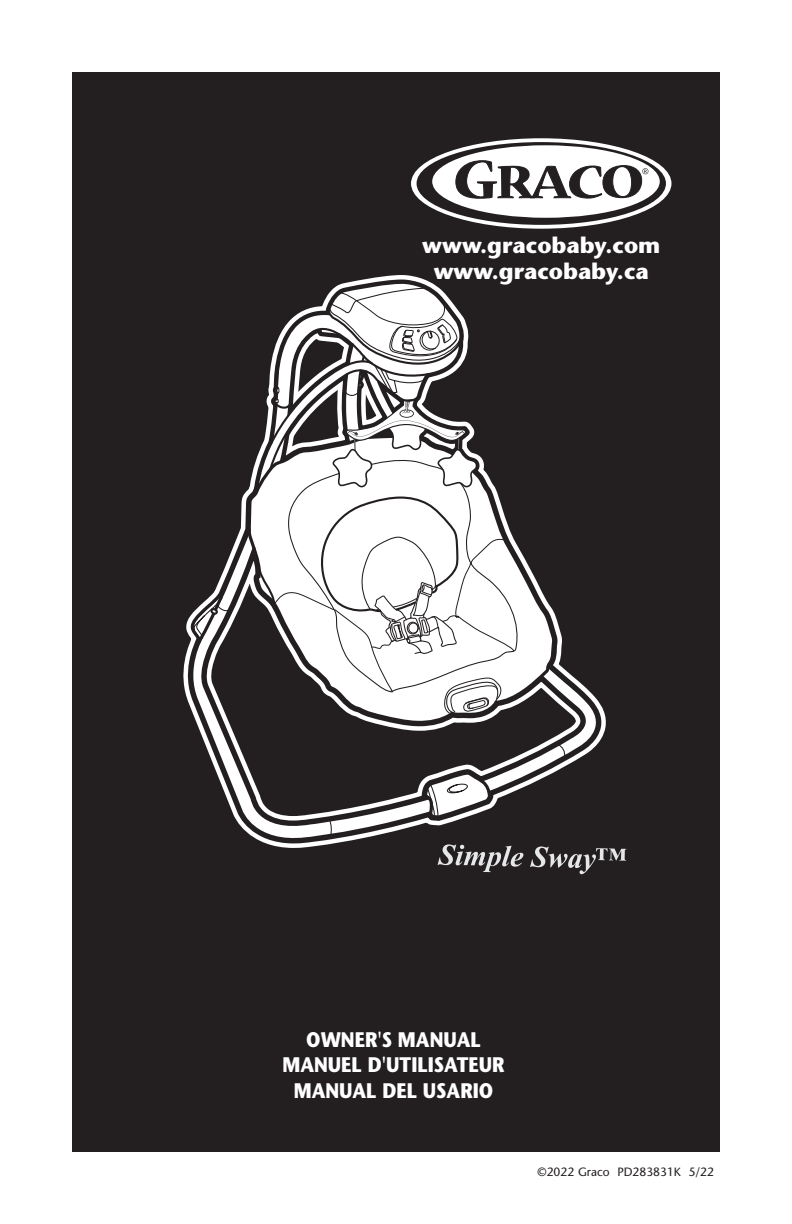
<style>
.page{position:relative;width:792px;height:1224px;background:#fff}
.page>*{position:absolute;margin:0;border:0;box-sizing:border-box;transform-origin:0 0}
.t1{font:700 22.4px/25.4px "Stone Sans";color:#fff;text-align:center}
.t2{font:700 21px/25.6px "Stone Sans";color:#fff;text-align:center;scale:.88 1}
.t3{font:12px "Stone Sans";color:#231f20}
</style>
<div class="page">
<div style="left:72px;top:72px;width:648px;height:1080px;background:#231f20"></div>
<div style="left:432px;top:145px;width:228px;height:73px;background:#fff;border-radius:50%"></div>
<svg style="left:617px;top:151px;width:31px;height:48px"></svg>
<svg style="left:411px;top:138px;width:206px;height:737px"></svg>
<svg style="left:411px;top:222px;width:195px;height:624px"></svg>
<svg style="left:558px;top:283px;width:41px;height:243px"></svg>
<svg style="left:355px;top:252px;width:203px;height:274px"></svg>
<svg style="left:183px;top:526px;width:429px;height:319px"></svg>
<svg style="left:556px;top:743px;width:10px;height:17px"></svg>
<svg style="left:193px;top:281px;width:330px;height:594px"></svg>
<svg style="left:530px;top:846px;width:96px;height:28px"></svg>
<p class="t1" style="left:422px;top:233px;width:240px">www.gracobaby.com www.gracobaby.ca</p>
<p class="t2" style="left:283px;top:1027px;width:254px">OWNER'S MANUAL<br>MANUEL D'UTILISATEUR<br>MANUAL DEL USARIO</p>
<p class="t3" style="left:538px;top:1164px;width:178px">©2022 Graco PD283831K 5/22</p>
</div>
